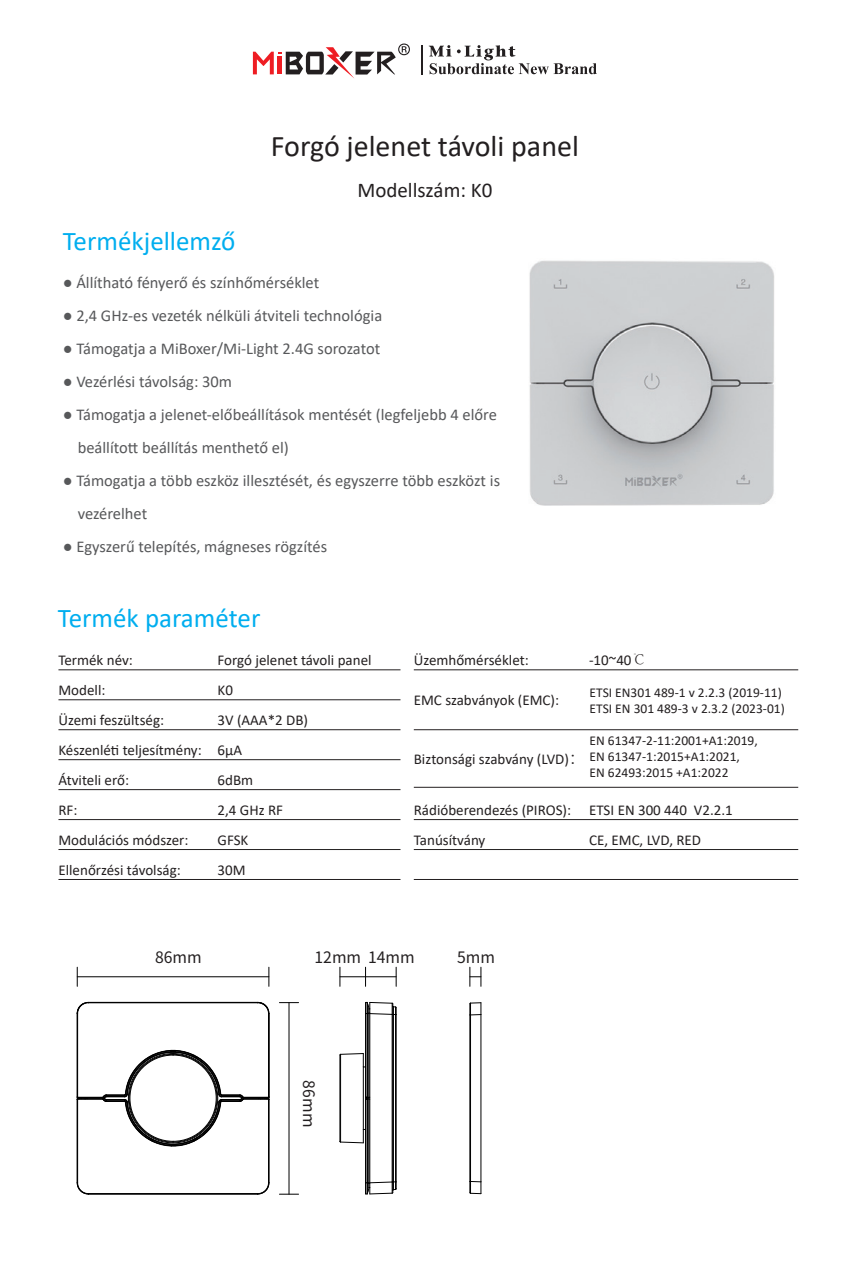
<style>
.page{position:relative;width:851px;height:1276px;background:#fff}
.page>*{position:absolute;margin:0;border:0;box-sizing:border-box;transform-origin:0 0}
.t1{font:30px "Calibri";color:#231f20}
.t2{font:27px "Calibri";color:#00aeef}
.t3{font:21px "Calibri";color:#231f20}
.t4{font:16.5px/33px "Calibri";color:#57585a}
.t5{font:15.6px "Source Han Sans CN";color:#231f20}
.t6{font:15px/30px "Calibri";color:#231f20}
.t7{font:13.5px/16.2px "Calibri";color:#231f20}
.s1{font-family:"Source Han Sans CN";font-weight:300}
.s2{font-family:"Adobe Song Std";font-weight:300}
</style>
<div class="page">
<svg style="left:428px;top:45px;width:168px;height:29px"></svg>
<svg style="left:253px;top:44px;width:157px;height:34px"></svg>
<hr style="left:421px;top:45px;width:2px;height:29px;background:#231f20">
<hr style="left:58px;top:669px;width:342px;height:1px;background:#231f20">
<hr style="left:58px;top:699px;width:342px;height:1px;background:#231f20">
<hr style="left:58px;top:729px;width:342px;height:1px;background:#231f20">
<hr style="left:58px;top:759px;width:342px;height:1px;background:#231f20">
<hr style="left:58px;top:789px;width:342px;height:1px;background:#231f20">
<hr style="left:58px;top:819px;width:342px;height:1px;background:#231f20">
<hr style="left:58px;top:849px;width:342px;height:1px;background:#231f20">
<hr style="left:58px;top:879px;width:342px;height:1px;background:#231f20">
<hr style="left:414px;top:669px;width:384px;height:1px;background:#231f20">
<hr style="left:414px;top:729px;width:384px;height:1px;background:#231f20">
<hr style="left:414px;top:787px;width:384px;height:1px;background:#231f20">
<hr style="left:414px;top:849px;width:384px;height:1px;background:#231f20">
<hr style="left:414px;top:879px;width:384px;height:1px;background:#231f20">
<img style="left:529px;top:260px;width:245px;height:245px">
<hr style="left:363px;top:1067px;width:1px;height:62px;background:#000">
<hr style="left:392px;top:1014px;width:1px;height:168px;background:#000">
<hr style="left:369px;top:1013px;width:1px;height:169px;background:#000">
<hr style="left:368px;top:1013px;width:1px;height:84px;background:#000">
<hr style="left:368px;top:1099px;width:1px;height:83px;background:#000">
<svg style="left:362px;top:1053px;width:3px;height:14px"></svg>
<svg style="left:362px;top:1128px;width:3px;height:15px"></svg>
<hr style="left:340px;top:1053px;width:23px;height:2px;background:#000">
<hr style="left:340px;top:1141px;width:23px;height:2px;background:#000">
<hr style="left:370px;top:1192px;width:22px;height:2px;background:#000">
<hr style="left:391px;top:1014px;width:1px;height:168px;background:#000">
<hr style="left:395px;top:1014px;width:1px;height:167px;background:#000">
<hr style="left:393px;top:1014px;width:1px;height:167px;background:#000">
<svg style="left:365px;top:1001px;width:32px;height:14px"></svg>
<svg style="left:391px;top:1181px;width:6px;height:13px"></svg>
<svg style="left:339px;top:1053px;width:2px;height:90px"></svg>
<hr style="left:367px;top:1098px;width:1px;height:84px;background:#000">
<hr style="left:365px;top:1099px;width:1px;height:83px;background:#000">
<svg style="left:365px;top:1182px;width:5px;height:12px"></svg>
<hr style="left:370px;top:1181px;width:22px;height:2px;background:#000">
<hr style="left:367px;top:1013px;width:1px;height:84px;background:#000">
<svg style="left:365px;top:1096px;width:5px;height:4px"></svg>
<hr style="left:365px;top:1013px;width:1px;height:84px;background:#000">
<hr style="left:370px;top:1013px;width:22px;height:2px;background:#000">
<hr style="left:480px;top:1014px;width:1px;height:167px;background:#000">
<hr style="left:469px;top:1015px;width:1px;height:166px;background:#000">
<svg style="left:469px;top:1002px;width:12px;height:13px"></svg>
<hr style="left:470px;top:1015px;width:1px;height:166px;background:#000">
<svg style="left:469px;top:1180px;width:12px;height:14px"></svg>
<hr style="left:268px;top:1013px;width:1px;height:84px;background:#000">
<hr style="left:88px;top:1002px;width:170px;height:1px;background:#000">
<hr style="left:77px;top:1013px;width:1px;height:84px;background:#000">
<svg style="left:257px;top:1001px;width:13px;height:13px"></svg>
<svg style="left:76px;top:1001px;width:13px;height:13px"></svg>
<hr style="left:77px;top:1099px;width:1px;height:83px;background:#000">
<svg style="left:76px;top:1182px;width:13px;height:13px"></svg>
<hr style="left:88px;top:1193px;width:170px;height:1px;background:#000">
<svg style="left:257px;top:1182px;width:13px;height:13px"></svg>
<hr style="left:268px;top:1099px;width:1px;height:83px;background:#000">
<svg style="left:76px;top:1049px;width:194px;height:98px"></svg>
<svg style="left:77px;top:967px;width:1px;height:19px"></svg>
<svg style="left:268px;top:967px;width:1px;height:19px"></svg>
<svg style="left:339px;top:967px;width:1px;height:19px"></svg>
<svg style="left:365px;top:967px;width:1px;height:19px"></svg>
<svg style="left:395px;top:967px;width:1px;height:19px"></svg>
<hr style="left:77px;top:976px;width:192px;height:1px;background:#000">
<hr style="left:340px;top:976px;width:56px;height:1px;background:#000">
<svg style="left:469px;top:967px;width:12px;height:19px"></svg>
<svg style="left:279px;top:1002px;width:19px;height:1px"></svg>
<svg style="left:279px;top:1193px;width:19px;height:1px"></svg>
<hr style="left:288px;top:1002px;width:1px;height:192px;background:#000">
<hr style="left:414px;top:819px;width:384px;height:1px;background:#231f20">
<h1 class="t1" style="left:271px;top:125px;width:309px">Forgó jelenet távoli panel</h1>
<h2 class="t2" style="left:63px;top:222px;width:174px">Termékjellemző</h2>
<p class="t3" style="left:357px;top:175px;width:136px">Modellszám: K0</p>
<p class="t4" style="left:63px;top:266px;width:258px">● Állítható fényerő és színhőmérséklet</p>
<p class="t4" style="left:63px;top:299px;width:321px">● 2,4 GHz-es vezeték nélküli átviteli technológia</p>
<p class="t4" style="left:63px;top:332px;width:319px">● Támogatja a MiBoxer/Mi-Light 2.4G sorozatot</p>
<p class="t4" style="left:63px;top:365px;width:171px">● Vezérlési távolság: 30m</p>
<p class="t4" style="left:78px;top:398px;width:421px;text-indent:-15px">● Támogatja a jelenet-előbeállítások mentését (legfeljebb 4 előre beállított beállítás menthető el)</p>
<p class="t4" style="left:78px;top:464px;width:424px;text-indent:-15px">● Támogatja a több eszköz illesztését, és egyszerre több eszközt is vezérelhet</p>
<p class="t4" style="left:63px;top:530px;width:266px">● Egyszerű telepítés, mágneses rögzítés</p>
<h2 class="t2" style="left:58px;top:599px;width:204px">Termék paraméter</h2>
<p class="t6" style="left:58px;top:644px;width:145px">Termék név:<br>Modell:<br>Üzemi feszültség:<br>Készenléti teljesítmény:<br>Átviteli erő:<br>RF:<br>Modulációs módszer:<br>Ellenőrzési távolság:</p>
<p class="t6" style="left:217px;top:644px;width:155px">Forgó jelenet távoli panel<br>K0<br>3V (AAA*2 DB)<br>6μA<br>6dBm<br>2,4 GHz RF<br>GFSK<br>30M</p>
<p class="t6" style="left:414px;top:644px;width:116px">Üzemhőmérséklet:</p>
<p class="t6" style="left:414px;top:684px;width:147px">EMC szabványok (EMC):</p>
<p class="t6" style="left:414px;top:744px;width:172px">Biztonsági szabvány (LVD)<span class="s1">：</span></p>
<p class="t6" style="left:414px;top:794px;width:159px">Rádióberendezés (PIROS):<br>Tanúsítvány</p>
<p class="t6" style="left:589px;top:644px;width:59px">-10~40<span class="s2">℃</span></p>
<p class="t7" style="left:589px;top:684px;width:197px">ETSI EN301 489-1 v 2.2.3 (2019-11)<br>ETSI EN 301 489-3 v 2.3.2 (2023-01)</p>
<p class="t7" style="left:589px;top:732px;width:170px">EN 61347-2-11:2001+A1:2019,<br>EN 61347-1:2015+A1:2021,<br>EN 62493:2015 +A1:2022</p>
<p class="t6" style="left:589px;top:794px;width:145px">ETSI EN 300 440 V2.2.1<br>CE, EMC, LVD, RED</p>
<p class="t5" style="left:155px;top:948px;width:48px">86mm</p>
<p class="t5" style="left:314px;top:948px;width:102px">12mm 14mm</p>
<p class="t5" style="left:457px;top:948px;width:39px">5mm</p>
<p class="t5" style="left:317px;top:1080px;width:48px;rotate:90deg">86mm</p>
</div>
